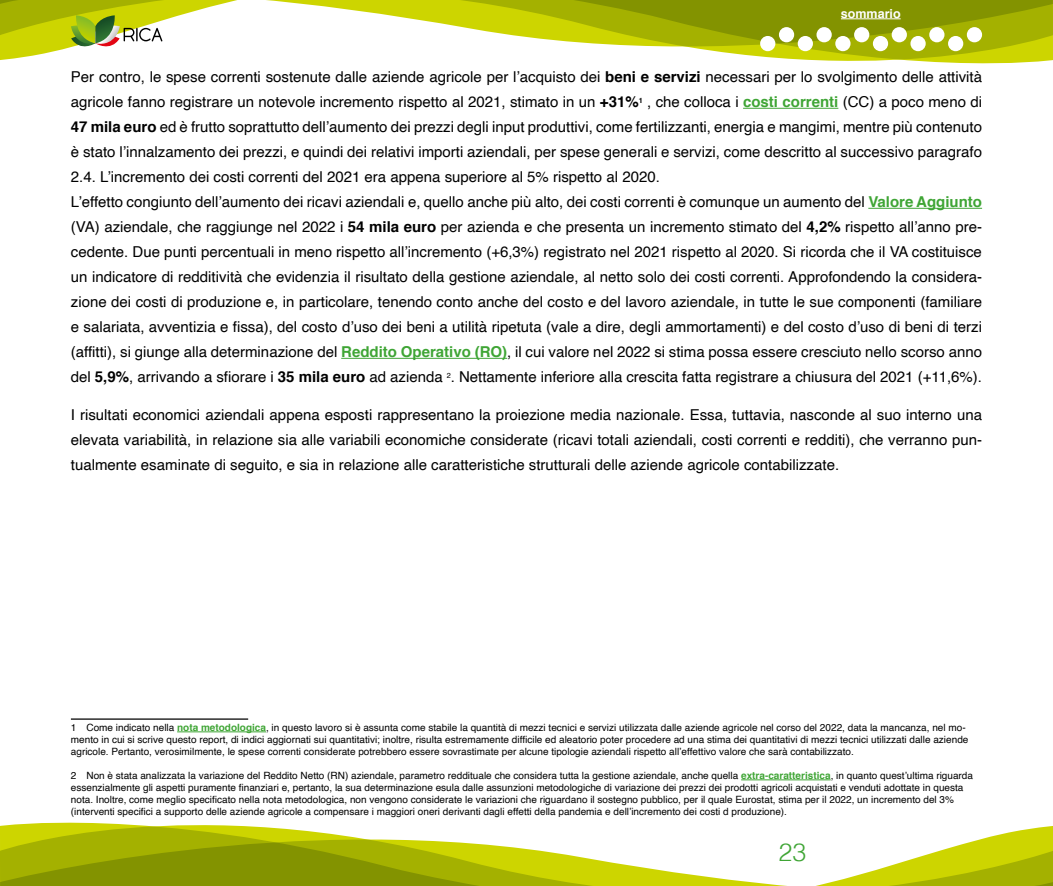
<style>
.page{position:relative;width:1053px;height:886px;background:#fff}
.page>*{position:absolute;margin:0;border:0;box-sizing:border-box;transform-origin:0 0}
.t1{font:300 25px "Helvetica";color:#3fa535}
.t2{font:15px/25px "Helvetica";color:#000}
.t3{font:700 12.5px "Helvetica";color:#fff}
.t4{font:10px/12px "Helvetica";color:#000}
.s1{font-weight:700}
.s2{font-weight:700;color:#3fa535}
</style>
<div class="page">
<svg style="left:10px;top:823px;width:124px;height:2px"></svg>
<svg style="left:0;top:825px;width:1052px;height:14px"></svg>
<svg style="left:0;top:839px;width:1052px;height:47px"></svg>
<svg style="left:920px;top:61px;width:123px;height:2px"></svg>
<svg style="left:651px;top:46px;width:401px;height:15px;fill:#cdd500"></svg>
<svg style="left:389px;top:0;width:663px;height:46px;background:#a9b51d"></svg>
<svg style="left:0;top:0;width:389px;height:60px"></svg>
<hr style="left:840px;top:19px;width:60px;height:1px;background:#fff">
<div style="left:760px;top:36px;width:15px;height:15px;background:#fff;border-radius:50%"></div>
<div style="left:835px;top:36px;width:15px;height:15px;background:#fff;border-radius:50%"></div>
<div style="left:910px;top:36px;width:15px;height:15px;background:#fff;border-radius:50%"></div>
<div style="left:778px;top:27px;width:16px;height:15px;background:#fff;border-radius:50%"></div>
<div style="left:854px;top:27px;width:15px;height:15px;background:#fff;border-radius:50%"></div>
<div style="left:929px;top:27px;width:15px;height:15px;background:#fff;border-radius:50%"></div>
<div style="left:797px;top:36px;width:15px;height:15px;background:#fff;border-radius:50%"></div>
<div style="left:872px;top:36px;width:16px;height:15px;background:#fff;border-radius:50%"></div>
<div style="left:947px;top:36px;width:16px;height:15px;background:#fff;border-radius:50%"></div>
<div style="left:816px;top:27px;width:15px;height:15px;background:#fff;border-radius:50%"></div>
<div style="left:891px;top:27px;width:15px;height:15px;background:#fff;border-radius:50%"></div>
<div style="left:966px;top:27px;width:15px;height:15px;background:#fff;border-radius:50%"></div>
<hr style="left:743px;top:108px;width:95px;height:1px;background:#3fa535">
<hr style="left:868px;top:208px;width:113px;height:1px;background:#3fa535">
<hr style="left:341px;top:358px;width:166px;height:1px;background:#3fa535">
<hr style="left:71px;top:718px;width:177px;height:2px;background:#000">
<hr style="left:177px;top:731px;width:89px;height:1px;background:#3fa535">
<hr style="left:741px;top:779px;width:89px;height:1px;background:#3fa535">
<p class="t3" style="left:840px;top:3px;width:61px">sommario</p>
<p class="t2" style="left:71px;top:65px;width:912px">Per contro, le spese correnti sostenute dalle aziende agricole per l’acquisto dei <span class="s1">beni e servizi</span> necessari per lo svolgimento delle attività agricole fanno registrare un notevole incremento rispetto al 2021, stimato in un <span class="s1">+31%</span><sup>1</sup> , che colloca i <span class="s2">costi correnti</span> (CC) a poco meno di <span class="s1">47 mila euro</span> ed è frutto soprattutto dell’aumento dei prezzi degli input produttivi, come fertilizzanti, energia e mangimi, mentre più contenuto è stato l’innalzamento dei prezzi, e quindi dei relativi importi aziendali, per spese generali e servizi, come descritto al successivo paragrafo 2.4. L’incremento dei costi correnti del 2021 era appena superiore al 5% rispetto al 2020.<br>L’effetto congiunto dell’aumento dei ricavi aziendali e, quello anche più alto, dei costi correnti è comunque un aumento del <span class="s2">Valore Aggiunto </span>(VA) aziendale, che raggiunge nel 2022 i <span class="s1">54 mila euro</span> per azienda e che presenta un incremento stimato del <span class="s1">4,2%</span> rispetto all’anno pre&shy;cedente. Due punti percentuali in meno rispetto all’incremento (+6,3%) registrato nel 2021 rispetto al 2020. Si ricorda che il VA costituisce un indicatore di redditività che evidenzia il risultato della gestione aziendale, al netto solo dei costi correnti. Approfondendo la considera&shy;zione dei costi di produzione e, in particolare, tenendo conto anche del costo e del lavoro aziendale, in tutte le sue componenti (familiare e salariata, avventizia e fissa), del costo d’uso dei beni a utilità ripetuta (vale a dire, degli ammortamenti) e del costo d’uso di beni di terzi (affitti), si giunge alla determinazione del <span class="s2">Reddito Operativo (RO)</span>, il cui valore nel 2022 si stima possa essere cresciuto nello scorso anno del <span class="s1">5,9%</span>, arrivando a sfiorare i <span class="s1">35 mila euro</span> ad azienda <sup>2</sup>. Nettamente inferiore alla crescita fatta registrare a chiusura del 2021 (+11,6%).</p>
<p class="t2" style="left:71px;top:402px;width:912px;text-align:justify">I risultati economici aziendali appena esposti rappresentano la proiezione media nazionale. Essa, tuttavia, nasconde al suo interno una elevata variabilità, in relazione sia alle variabili economiche considerate (ricavi totali aziendali, costi correnti e redditi), che verranno pun&shy;tualmente esaminate di seguito, e sia in relazione alle caratteristiche strutturali delle aziende agricole contabilizzate.</p>
<p class="t4" style="left:71px;top:722px;width:899px">1 Come indicato nella <span class="s2">nota metodologica</span>, in questo lavoro si è assunta come stabile la quantità di mezzi tecnici e servizi utilizzata dalle aziende agricole nel corso del 2022, data la mancanza, nel mo&shy;mento in cui si scrive questo report, di indici aggiornati sui quantitativi; inoltre, risulta estremamente difficile ed aleatorio poter procedere ad una stima dei quantitativi di mezzi tecnici utilizzati dalle aziende agricole. Pertanto, verosimilmente, le spese correnti considerate potrebbero essere sovrastimate per alcune tipologie aziendali rispetto all’effettivo valore che sarà contabilizzato.</p>
<p class="t4" style="left:71px;top:770px;width:903px">2 Non è stata analizzata la variazione del Reddito Netto (RN) aziendale, parametro reddituale che considera tutta la gestione aziendale, anche quella <span class="s2">extra-caratteristica</span>, in quanto quest’ultima riguarda essenzialmente gli aspetti puramente finanziari e, pertanto, la sua determinazione esula dalle assunzioni metodologiche di variazione dei prezzi dei prodotti agricoli acquistati e venduti adottate in questa nota. Inoltre, come meglio specificato nella nota metodologica, non vengono considerate le variazioni che riguardano il sostegno pubblico, per il quale Eurostat, stima per il 2022, un incremento del 3% (interventi specifici a supporto delle aziende agricole a compensare i maggiori oneri derivanti dagli effetti della pandemia e dell’incremento dei costi d produzione).</p>
<h1 class="t1" style="left:778px;top:831px;width:29px">23</h1>
</div>
